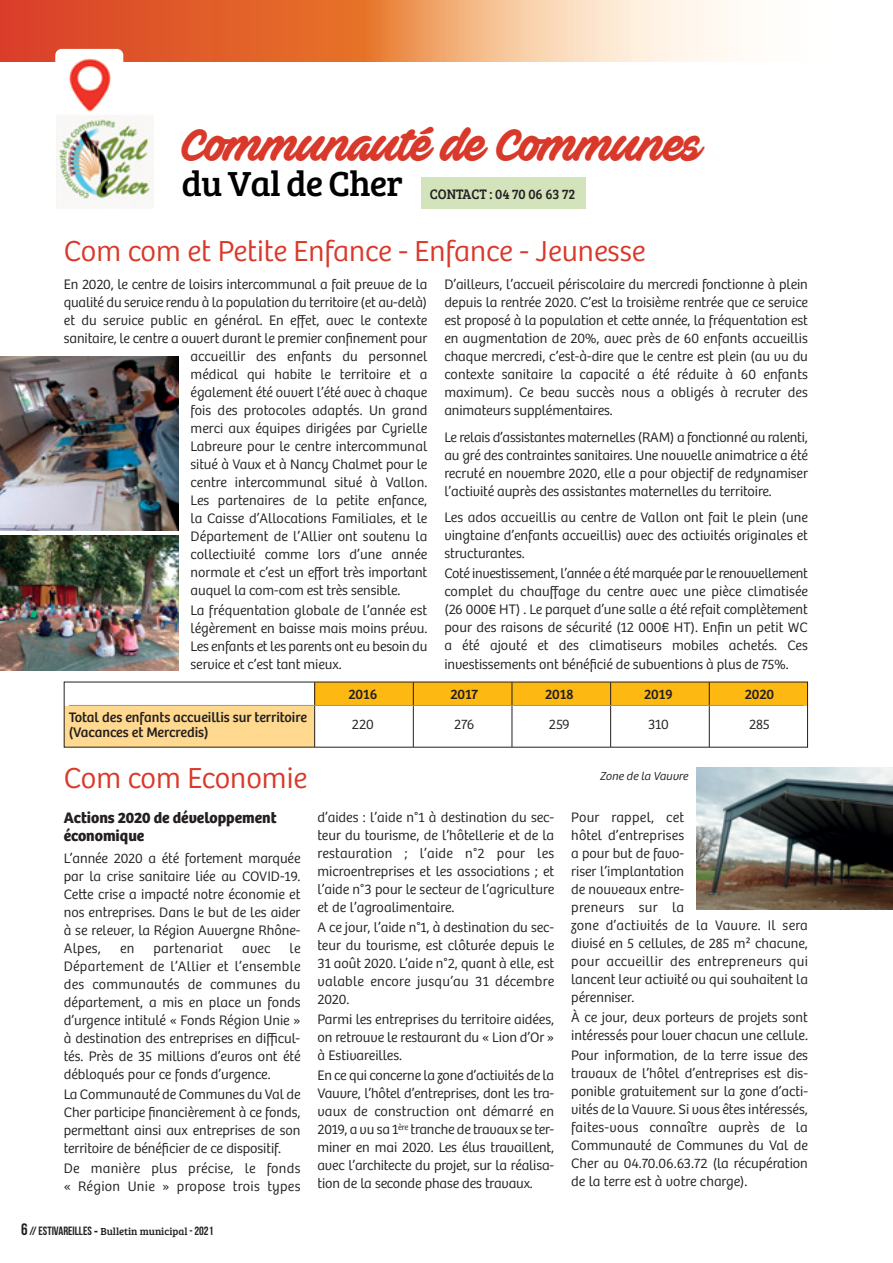
<style>
.page{position:relative;width:893px;height:1263px;background:#fff}
.page>*{position:absolute;margin:0;border:0;box-sizing:border-box;transform-origin:0 0}
.t1{font:45px "Ave Fedan PERSONALUSEONLY";letter-spacing:-.025em;color:#d9392a}
.t2{font:36px "Bree Serif";letter-spacing:-.025em;color:#000}
.t3{font:300 30px "Bree";color:#d9392a}
.t4{font:700 15.75px/18px "Bree";color:#231f20}
.t5{font:300 14.25px/18px "Bree";color:#231f20;text-align:justify}
.t6{font:14.25px/15px "Bree";color:#231f20}
.t7{font:300 14.25px/18px "Bree";letter-spacing:.02em;color:#231f20}
.t8{font:14.25px "Bree Serif";color:#231f20;scale:.94 1}
.t9{font:12px "Bebas Neue";color:#231f20}
.t10{font:italic 300 12px "Bree";color:#231f20}
.s1{font-size:16.5px}
.s2{font-family:"Bree";font-weight:700}
.s3{font-family:"Bree Serif";font-size:10.5px}
</style>
<div class="page">
<div style="left:64px;top:706px;width:250px;height:41px;background:#ffd98f"></div>
<div style="left:315px;top:682px;width:493px;height:23px;background:#fdb912"></div>
<hr style="left:314px;top:682px;width:1px;height:65px;background:#231f20">
<hr style="left:413px;top:682px;width:1px;height:65px;background:#231f20">
<hr style="left:512px;top:682px;width:1px;height:65px;background:#231f20">
<hr style="left:610px;top:682px;width:1px;height:65px;background:#231f20">
<hr style="left:709px;top:682px;width:1px;height:65px;background:#231f20">
<svg style="left:0;top:0;width:365px;height:62px;background:#df5929"></svg>
<div style="left:55px;top:49px;width:68px;height:84px;background:#fff;border-radius:6px"></div>
<img style="left:68px;top:58px;width:44px;height:54px">
<img style="left:56px;top:114px;width:98px;height:94px">
<div style="left:421px;top:177px;width:164px;height:32px;background:#d3e3bb"></div>
<img style="left:0;top:357px;width:179px;height:174px">
<img style="left:696px;top:767px;width:197px;height:142px">
<img style="left:0;top:536px;width:179px;height:135px">
<hr style="left:69px;top:705px;width:734px;height:1px;background:#939598">
<img style="left:365px;top:0;width:366px;height:62px">
<h1 class="t1" style="left:182px;top:128px;width:522px">Communauté de Communes</h1>
<h2 class="t2" style="left:182px;top:170px;width:223px">du Val de Cher</h2>
<p class="t8" style="left:430px;top:189px;width:157px">CONTACT : 04 70 06 63 72</p>
<h3 class="t3" style="left:64px;top:240px;width:583px">Com com et Petite Enfance - Enfance - Jeunesse</h3>
<p class="t5" style="left:64px;top:277px;width:365px">En 2020, le centre de loisirs intercommunal a fait preuve de la</p>
<p class="t5" style="left:64px;top:295px;width:365px">qualité du service rendu à la population du territoire (et au-delà)</p>
<p class="t5" style="left:64px;top:313px;width:365px">et du service public en général. En effet, avec le contexte</p>
<p class="t5" style="left:64px;top:331px;width:365px">sanitaire, le centre a ouvert durant le premier confinement pour</p>
<p class="t5" style="left:191px;top:349px;width:238px">accueillir des enfants du personnel</p>
<p class="t5" style="left:191px;top:367px;width:238px">médical qui habite le territoire et a</p>
<p class="t5" style="left:191px;top:385px;width:238px">également été ouvert l’été avec à chaque</p>
<p class="t5" style="left:191px;top:403px;width:238px">fois des protocoles adaptés. Un grand</p>
<p class="t5" style="left:191px;top:421px;width:238px">merci aux équipes dirigées par Cyrielle</p>
<p class="t5" style="left:191px;top:439px;width:238px">Labreure pour le centre intercommunal</p>
<p class="t5" style="left:191px;top:457px;width:238px">situé à Vaux et à Nancy Chalmet pour le</p>
<p class="t5" style="left:191px;top:475px;width:238px">centre intercommunal situé à Vallon.</p>
<p class="t5" style="left:191px;top:493px;width:238px">Les partenaires de la petite enfance,</p>
<p class="t5" style="left:191px;top:511px;width:238px">la Caisse d’Allocations Familiales, et le</p>
<p class="t5" style="left:191px;top:529px;width:238px">Département de l’Allier ont soutenu la</p>
<p class="t5" style="left:191px;top:547px;width:238px">collectivité comme lors d’une année</p>
<p class="t5" style="left:191px;top:565px;width:238px">normale et c’est un effort très important</p>
<p class="t5" style="left:191px;top:583px;width:211px">auquel la com-com est très sensible.</p>
<p class="t5" style="left:191px;top:603px;width:238px">La fréquentation globale de l’année est légèrement en baisse mais moins prévu.<br>Les enfants et les parents ont eu besoin du service et c’est tant mieux.</p>
<p class="t5" style="left:444px;top:277px;width:365px">D’ailleurs, l’accueil périscolaire du mercredi fonctionne à plein depuis la rentrée 2020. C’est la troisième rentrée que ce service est proposé à la population et cette année, la fréquentation est en augmentation de 20%, avec près de 60 enfants accueillis chaque mercredi, c’est-à-dire que le centre est plein (au vu du contexte sanitaire la capacité a été réduite à 60 enfants maximum). Ce beau succès nous a obligés à recruter des animateurs supplémentaires.</p>
<p class="t5" style="left:444px;top:430px;width:365px">Le relais d’assistantes maternelles (RAM) a fonctionné au ralenti, au gré des contraintes sanitaires. Une nouvelle animatrice a été recruté en novembre 2020, elle a pour objectif de redynamiser l’activité auprès des assistantes maternelles du territoire.</p>
<p class="t5" style="left:444px;top:510px;width:365px">Les ados accueillis au centre de Vallon ont fait le plein (une vingtaine d’enfants accueillis) avec des activités originales et structurantes.</p>
<p class="t5" style="left:444px;top:566px;width:365px">Coté investissement, l’année a été marquée par le renouvellement complet du chauffage du centre avec une pièce climatisée (26 000€ HT) . Le parquet d’une salle a été refait complètement pour des raisons de sécurité (12 000€ HT). Enfin un petit WC a été ajouté et des climatiseurs mobiles achetés. Ces investissements ont bénéficié de subventions à plus de 75%.</p>
<p class="t6" style="left:348px;top:688px;width:30px">2016</p>
<p class="t6" style="left:450px;top:688px;width:29px">2017</p>
<p class="t6" style="left:545px;top:688px;width:30px">2018</p>
<p class="t6" style="left:644px;top:688px;width:30px">2019</p>
<p class="t6" style="left:745px;top:688px;width:31px">2020</p>
<p class="t6" style="left:69px;top:711px;width:240px">Total des enfants accueillis sur territoire (Vacances et Mercredis)</p>
<p class="t5" style="left:352px;top:717px;width:23px">220</p>
<p class="t5" style="left:454px;top:717px;width:22px">276</p>
<p class="t5" style="left:549px;top:717px;width:23px">259</p>
<p class="t5" style="left:648px;top:717px;width:22px">310</p>
<p class="t5" style="left:749px;top:717px;width:22px">285</p>
<h3 class="t3" style="left:64px;top:767px;width:245px">Com com Economie</h3>
<p class="t10" style="left:600px;top:772px;width:90px">Zone de la Vauvre</p>
<p class="t4" style="left:64px;top:810px;width:214px">Actions 2020 de développement économique</p>
<p class="t5" style="left:64px;top:851px;width:238px">L’année 2020 a été fortement marquée par la crise sanitaire liée au COVID-19.<br>Cette crise a impacté notre économie et nos entreprises. Dans le but de les aider à se relever, la Région Auvergne Rhône-Alpes,</p>
<p class="t5" style="left:64px;top:941px;width:238px;text-indent:226px">le Département de l’Allier et l’ensemble des communautés de communes du département, a mis en place un fonds d’urgence intitulé « Fonds Région Unie » à destination des entreprises en difficul&shy;tés. Près de 35 millions d’euros ont été débloqués pour ce fonds d’urgence.</p>
<p class="t5" style="left:64px;top:1087px;width:238px">La Communauté de Communes du Val de Cher participe financièrement à ce fonds, permettant ainsi aux entreprises de son territoire de bénéficier de ce dispositif.</p>
<p class="t7" style="left:64px;top:1161px;width:238px">De manière plus précise, le fonds « Région Unie » propose trois types</p>
<p class="t5" style="left:120px;top:941px;width:16px">en</p>
<p class="t7" style="left:153px;top:941px;width:71px">partenariat</p>
<p class="t5" style="left:242px;top:941px;width:30px">avec</p>
<p class="t9" style="left:21px;top:1224px;width:194px"><span class="s1">6</span> // ESTIVAREILLES <span class="s2">-</span> <span class="s3">Bulletin municipal</span> - 2021</p>
<p class="t5" style="left:317px;top:809px;width:238px">d’aides : l’aide n°1 à destination du sec&shy;teur du tourisme, de l’hôtellerie et de la restauration ; l’aide n°2 pour les microentreprises et les associations ; et l’aide n°3 pour le secteur de l’agriculture et de l’agroalimentaire.</p>
<p class="t5" style="left:317px;top:920px;width:238px">A ce jour, l’aide n°1, à destination du sec&shy;teur du tourisme, est clôturée depuis le 31 août 2020. L’aide n°2, quant à elle, est valable encore jusqu’au 31 décembre 2020.</p>
<p class="t5" style="left:317px;top:1012px;width:238px">Parmi les entreprises du territoire aidées, on retrouve le restaurant du « Lion d’Or » à Estivareilles.</p>
<p class="t5" style="left:317px;top:1068px;width:238px">En ce qui concerne la zone d’activités de la Vauvre, l’hôtel d’entreprises, dont les tra&shy;vaux de construction ont démarré en 2019, a vu sa 1<sup>ère</sup> tranche de travaux se ter&shy;miner en mai 2020. Les élus travaillent, avec l’architecte du projet, sur la réalisa&shy;tion de la seconde phase des travaux.</p>
<p class="t5" style="left:571px;top:809px;width:238px;text-align:left">Pour rappel, cet<br>hôtel d’entreprises<br>a pour but de favo-<br>riser l’implantation<br>de nouveaux entre-<br>preneurs sur la<br>zone d’activités de la Vauvre. Il sera divisé en 5 cellules, de 285 m² chacune, pour accueillir des entrepreneurs qui lancent leur activité ou qui souhaitent la pérenniser.</p>
<p class="t5" style="left:571px;top:1010px;width:238px">À ce jour, deux porteurs de projets sont intéressés pour louer chacun une cellule.</p>
<p class="t5" style="left:571px;top:1048px;width:238px">Pour information, de la terre issue des travaux de l’hôtel d’entreprises est dis&shy;ponible gratuitement sur la zone d’acti&shy;vités de la Vauvre. Si vous êtes intéressés, faites-vous connaître auprès de la Communauté de Communes du Val de Cher au 04.70.06.63.72 (la récupération de la terre est à votre charge).</p>
</div>
